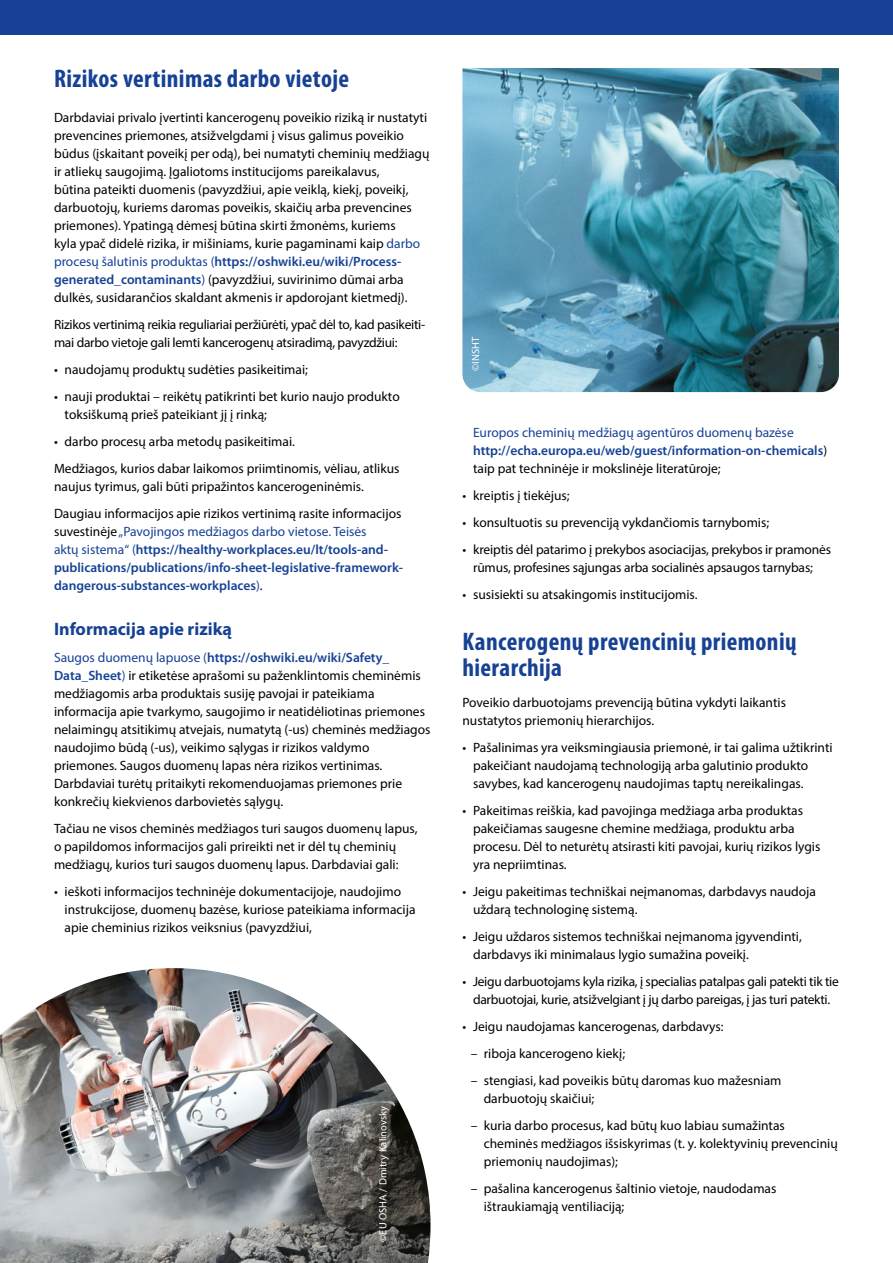
<style>
.page{position:relative;width:893px;height:1263px;background:#fff}
.page>*{position:absolute;margin:0;border:0;box-sizing:border-box;transform-origin:0 0}
.t1{font:700 condensed 25.5px/25.5px "Myriad Pro";letter-spacing:.015em;color:#164194}
.t2{font:700 18px "Myriad Pro";color:#164194}
.t3{font:13.5px/18px "Myriad Pro";color:#000}
.t4{font:600 13.5px/18px "Myriad Pro";color:#164194}
.t5{font:13.5px/18px "Myriad Pro";letter-spacing:-.02em;color:#000}
.t6{font:10.5px "Myriad Pro";color:#fff}
.s1{color:#164194}
.s2{font-weight:600;color:#164194}
.s3{font-weight:400;color:#000}
.s4{font-weight:400}
</style>
<div class="page">
<div style="left:0;top:0;width:893px;height:35px;background:#164194"></div>
<img style="left:0;top:968px;width:431px;height:295px">
<img style="left:462px;top:68px;width:377px;height:324px">
<h1 class="t1" style="left:54px;top:65px;width:297px">Rizikos vertinimas darbo vietoje</h1>
<p class="t3" style="left:54px;top:108px;width:377px">Darbdaviai privalo įvertinti kancerogenų poveikio riziką ir nustatyti prevencines priemones, atsižvelgdami į visus galimus poveikio būdus (įskaitant poveikį per odą), bei numatyti cheminių medžiagų ir atliekų saugojimą. Įgaliotoms institucijoms pareikalavus,<br>būtina pateikti duomenis (pavyzdžiui, apie veiklą, kiekį, poveikį, darbuotojų, kuriems daromas poveikis, skaičių arba prevencines priemones). Ypatingą dėmesį būtina skirti žmonėms, kuriems<br>kyla ypač didelė rizika, ir mišiniams, kurie pagaminami kaip <span class="s1">darbo procesų šalutinis produktas (</span><span class="s2">https://oshwiki.eu/wiki/Process&shy;generated_contaminants</span><span class="s1">)</span> (pavyzdžiui, suvirinimo dūmai arba dulkės, susidarančios skaldant akmenis ir apdorojant kietmedį).</p>
<p class="t5" style="left:54px;top:315px;width:373px">Rizikos vertinimą reikia reguliariai peržiūrėti, ypač dėl to, kad pasikeiti&shy;mai darbo vietoje gali lemti kancerogenų atsiradimą, pavyzdžiui:</p>
<p class="t3" style="left:54px;top:360px;width:256px">• naudojamų produktų sudėties pasikeitimai;</p>
<p class="t3" style="left:65px;top:387px;width:337px;text-indent:-11px">• nauji produktai – reikėtų patikrinti bet kurio naujo produkto toksiškumą prieš pateikiant jį į rinką;</p>
<p class="t3" style="left:54px;top:428px;width:347px;line-height:27px">• darbo procesų arba metodų pasikeitimai.<br>Medžiagos, kurios dabar laikomos priimtinomis, vėliau, atlikus</p>
<p class="t3" style="left:54px;top:473px;width:349px;line-height:27px">naujus tyrimus, gali būti pripažintos kancerogeninėmis.<br>Daugiau informacijos apie rizikos vertinimą rasite informacijos</p>
<p class="t4" style="left:54px;top:522px;width:351px"><span class="s3">suvestinėje</span> <span class="s4">„Pavojingos medžiagos darbo vietose. Teisės<br>aktų sistema“ (</span>https://healthy-workplaces.eu/lt/tools-and&shy;publications/publications/info-sheet-legislative-framework&shy;dangerous-substances-workplaces<span class="s4">)</span><span class="s3">.</span></p>
<h2 class="t2" style="left:54px;top:619px;width:180px">Informacija apie riziką</h2>
<p class="t3" style="left:54px;top:648px;width:378px"><span class="s1">Saugos duomenų lapuose (</span><span class="s2">https://oshwiki.eu/wiki/Safety_ Data_Sheet</span><span class="s1">)</span> ir etiketėse aprašomi su paženklintomis cheminėmis medžiagomis arba produktais susiję pavojai ir pateikiama informacija apie tvarkymo, saugojimo ir neatidėliotinas priemones nelaimingų atsitikimų atvejais, numatytą (-us) cheminės medžiagos naudojimo būdą (-us), veikimo sąlygas ir rizikos valdymo priemones. Saugos duomenų lapas nėra rizikos vertinimas.<br>Darbdaviai turėtų pritaikyti rekomenduojamas priemones prie konkrečių kiekvienos darbovietės sąlygų.</p>
<p class="t3" style="left:54px;top:819px;width:365px">Tačiau ne visos cheminės medžiagos turi saugos duomenų lapus, o papildomos informacijos gali prireikti net ir dėl tų cheminių medžiagų, kurios turi saugos duomenų lapus. Darbdaviai gali:</p>
<p class="t3" style="left:65px;top:882px;width:352px;text-indent:-11px">• ieškoti informacijos techninėje dokumentacijoje, naudojimo instrukcijose, duomenų bazėse, kuriose pateikiama informacija apie cheminius rizikos veiksnius (pavyzdžiui,</p>
<p class="t6" style="left:377px;top:1242px;width:137px;rotate:-90deg">©EU OSHA / Dmitry Kalinovsky</p>
<p class="t6" style="left:469px;top:371px;width:35px;rotate:-90deg">©INSHT</p>
<p class="t4" style="left:473px;top:423px;width:356px"><span class="s4">Europos cheminių medžiagų agentūros duomenų bazėse </span>http://echa.europa.eu/web/guest/information-on-chemicals<span class="s3">) taip pat techninėje ir mokslinėje literatūroje;</span></p>
<p class="t3" style="left:462px;top:486px;width:109px">• kreiptis į tiekėjus;</p>
<p class="t3" style="left:462px;top:513px;width:308px">• konsultuotis su prevenciją vykdančiomis tarnybomis;</p>
<p class="t3" style="left:462px;top:540px;width:370px;text-align:center">• kreiptis dėl patarimo į prekybos asociacijas, prekybos ir pramonės rūmus, profesines sąjungas arba socialinės apsaugos tarnybas;</p>
<p class="t3" style="left:462px;top:585px;width:237px">• susisiekti su atsakingomis institucijomis.</p>
<h1 class="t1" style="left:462px;top:628px;width:336px">Kancerogenų prevencinių priemonių hierarchija</h1>
<p class="t3" style="left:462px;top:693px;width:325px">Poveikio darbuotojams prevenciją būtina vykdyti laikantis nustatytos priemonių hierarchijos.</p>
<p class="t3" style="left:473px;top:738px;width:361px;text-indent:-11px">• Pašalinimas yra veiksmingiausia priemonė, ir tai galima užtikrinti pakeičiant naudojamą technologiją arba galutinio produkto savybes, kad kancerogenų naudojimas taptų nereikalingas.</p>
<p class="t3" style="left:473px;top:801px;width:349px;text-indent:-11px">• Pakeitimas reiškia, kad pavojinga medžiaga arba produktas pakeičiamas saugesne chemine medžiaga, produktu arba procesu. Dėl to neturėtų atsirasti kiti pavojai, kurių rizikos lygis yra nepriimtinas.</p>
<p class="t3" style="left:473px;top:882px;width:344px;text-indent:-11px">• Jeigu pakeitimas techniškai neįmanomas, darbdavys naudoja uždarą technologinę sistemą.</p>
<p class="t3" style="left:473px;top:927px;width:330px;text-indent:-11px">• Jeigu uždaros sistemos techniškai neįmanoma įgyvendinti, darbdavys iki minimalaus lygio sumažina poveikį.</p>
<p class="t5" style="left:462px;top:972px;width:378px;text-align:center">• Jeigu darbuotojams kyla rizika, į specialias patalpas gali patekti tik tie darbuotojai, kurie, atsižvelgiant į jų darbo pareigas, į jas turi patekti.</p>
<p class="t3" style="left:462px;top:1017px;width:263px">• Jeigu naudojamas kancerogenas, darbdavys:</p>
<p class="t3" style="left:471px;top:1044px;width:156px">– riboja kancerogeno kiekį;</p>
<p class="t3" style="left:484px;top:1071px;width:299px;text-indent:-13px">– stengiasi, kad poveikis būtų daromas kuo mažesniam darbuotojų skaičiui;</p>
<p class="t3" style="left:484px;top:1116px;width:356px;text-indent:-13px">– kuria darbo procesus, kad būtų kuo labiau sumažintas cheminės medžiagos išsiskyrimas (t. y. kolektyvinių prevencinių priemonių naudojimas);</p>
<p class="t3" style="left:484px;top:1179px;width:294px;text-indent:-13px">– pašalina kancerogenus šaltinio vietoje, naudodamas ištraukiamąją ventiliaciją;</p>
</div>
